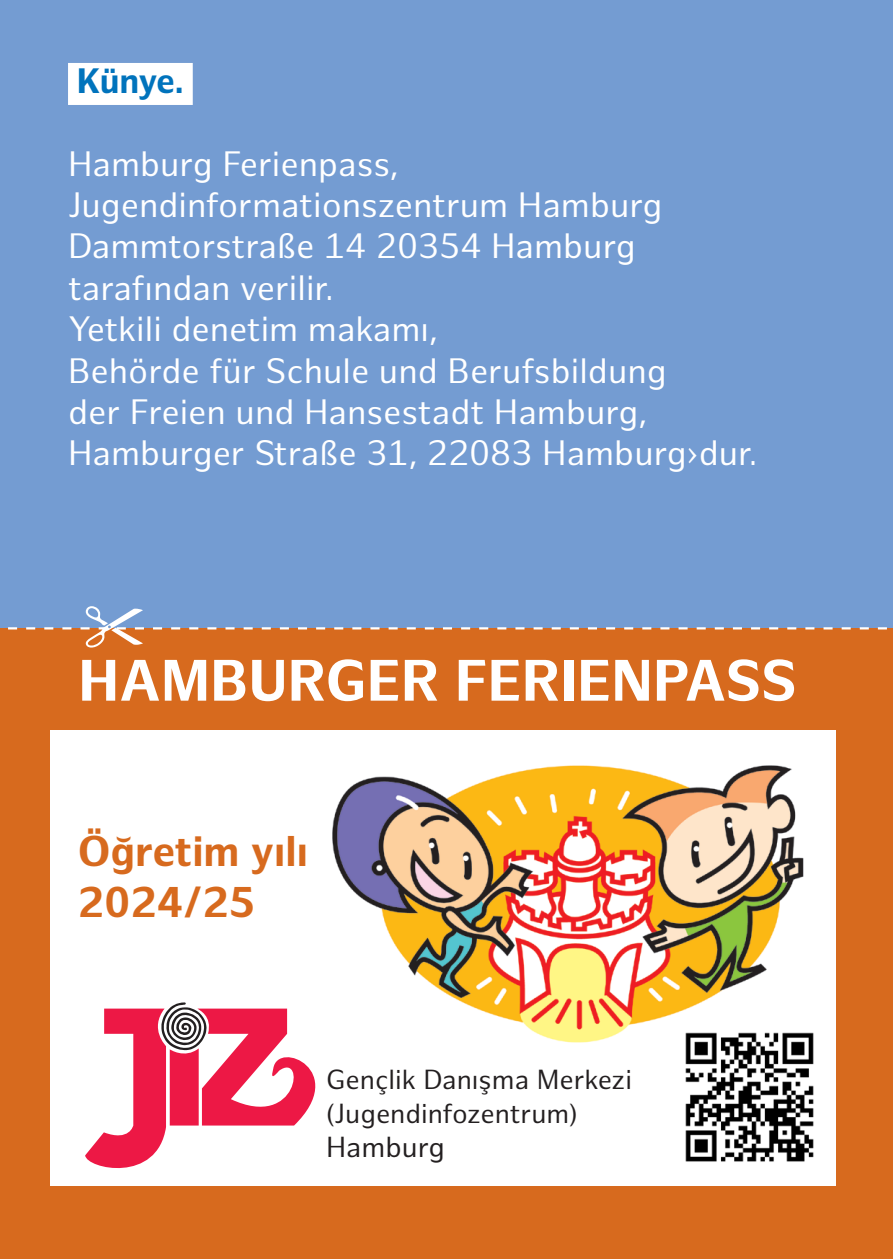
<style>
.page{position:relative;width:893px;height:1259px;background:#fff}
.page>*{position:absolute;margin:0;border:0;box-sizing:border-box;transform-origin:0 0}
.Kapitel-rechts{font:700 57px "Hamburg Sans";letter-spacing:.005em;color:#fff}
.Wasser_Veranst_Datum{font:700 42px "Hamburg Sans";color:#d76a1e}
.t1{font:34.5px/41.4px "Hamburg Sans";color:#fff}
.Überschrift_in_weissem_Kasten{font:700 34.5px "Hamburg Sans";letter-spacing:-.03em;color:#0073bc}
.t2{font:28.5px "Hamburg Sans";color:#231f20}
.t3{font:27px/33.9px "Hamburg Sans";color:#231f20}
.s1{color:#fff}
</style>
<div class="page">
<div style="left:0;top:0;width:893px;height:629px;background:#749cd2"></div>
<div style="left:68px;top:63px;width:125px;height:42px;background:#fff"></div>
<div style="left:0;top:647px;width:893px;height:612px;background:#d76a1e"></div>
<div style="left:50px;top:730px;width:785px;height:455px;background:#fff"></div>
<img style="left:332px;top:765px;width:472px;height:278px">
<svg style="left:85px;top:1002px;width:230px;height:166px"></svg>
<img style="left:677px;top:1025px;width:137px;height:137px">
<svg style="left:0;top:627px;width:893px;height:20px;background:#d67330"></svg>
<p class="Überschrift_in_weissem_Kasten" style="left:68px;top:60px;width:126px"><span class="s1">.</span>Künye.<span class="s1">.</span></p>
<p class="t1" style="left:68px;top:144px;width:596px">Hamburg Ferienpass,<br>Jugendinformationszentrum Hamburg<br>Dammtorstraße 14 20354 Hamburg</p>
<p class="t1" style="left:68px;top:268px;width:267px">tarafından verilir.</p>
<p class="t1" style="left:68px;top:310px;width:371px">Yetkili denetim makamı,</p>
<p class="t1" style="left:68px;top:351px;width:691px">Behörde für Schule und Berufsbildung<br>der Freien und Hansestadt Hamburg,<br>Hamburger Straße 31, 22083 Hamburg›dur.</p>
<p class="Kapitel-rechts" style="left:78px;top:647px;width:720px">HAMBURGER FERIENPASS</p>
<p class="Wasser_Veranst_Datum" style="left:78px;top:827px;width:232px">Öğretim yılı</p>
<p class="Wasser_Veranst_Datum" style="left:78px;top:877px;width:179px">2024/25</p>
<p class="t3" style="left:326px;top:1063px;width:307px">Gençlik Danışma Merkezi (Jugendinfozentrum)</p>
<p class="t2" style="left:326px;top:1130px;width:120px">Hamburg</p>
</div>
